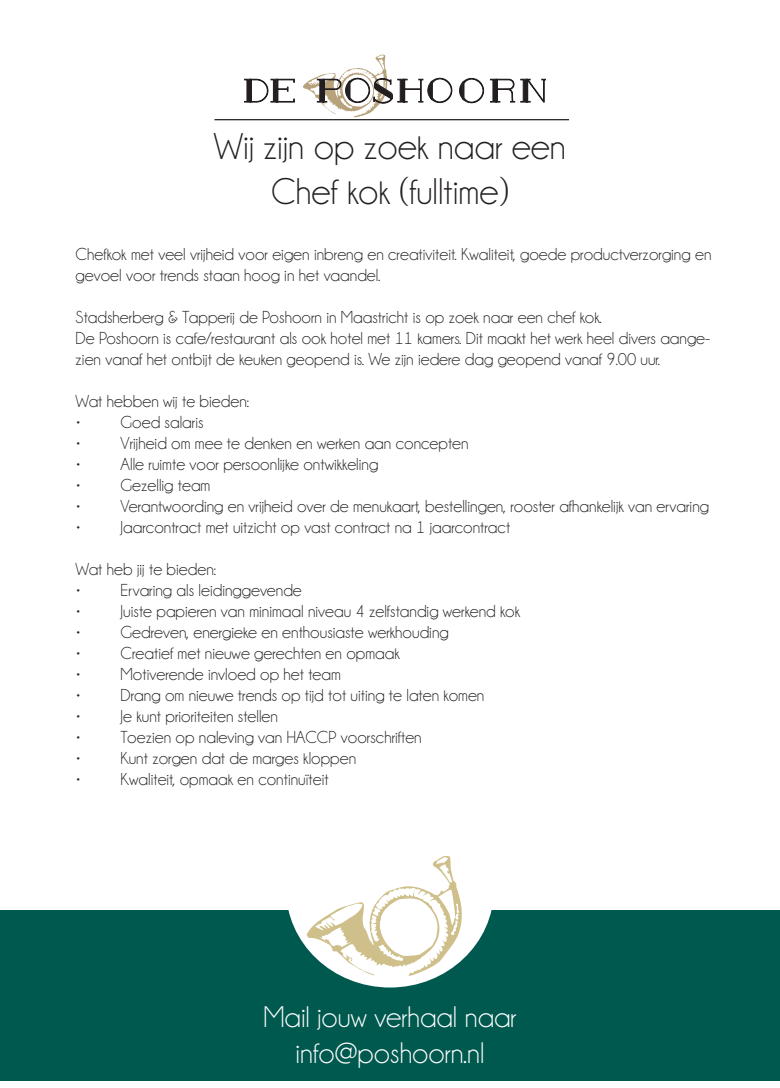
<style>
.page{position:relative;width:780px;height:1088px;background:#fff}
.page>*{position:absolute;margin:0;border:0;box-sizing:border-box;transform-origin:0 0}
.t1{font:37.5px "Champagne&Limousines";color:#231f20}
.t2{font:30px "Champagne&Limousines";color:#fff}
.t3{font:17.5px/21px "Champagne&Limousines";color:#231f20}
</style>
<div class="page">
<svg style="left:244px;top:79px;width:50px;height:23px"></svg>
<svg style="left:303px;top:55px;width:149px;height:62px"></svg>
<svg style="left:490px;top:79px;width:24px;height:23px"></svg>
<svg style="left:520px;top:79px;width:26px;height:23px"></svg>
<svg style="left:459px;top:78px;width:24px;height:25px"></svg>
<div style="left:0;top:911px;width:780px;height:170px;background:#00594f"></div>
<div style="left:286px;top:790px;width:208px;height:197px;background:#fff;border-radius:50%"></div>
<hr style="left:214px;top:119px;width:355px;height:1px;background:#231f20">
<svg style="left:306px;top:856px;width:156px;height:120px"></svg>
<p class="t1" style="left:214px;top:127px;width:353px">Wij zijn op zoek naar een</p>
<p class="t1" style="left:271px;top:172px;width:239px">Chef kok (fulltime)</p>
<p class="t3" style="left:76px;top:244px;width:637px">Chefkok met veel vrijheid voor eigen inbreng en creativiteit. Kwaliteit, goede productverzorging en gevoel voor trends staan hoog in het vaandel.</p>
<p class="t3" style="left:76px;top:307px;width:527px">Stadsherberg &amp; Tapperij de Poshoorn in Maastricht is op zoek naar een chef kok.</p>
<p class="t3" style="left:76px;top:328px;width:636px">De Poshoorn is cafe/restaurant als ook hotel met 11 kamers. Dit maakt het werk heel divers aange&shy;zien vanaf het ontbijt de keuken geopend is. We zijn iedere dag geopend vanaf 9.00 uur.</p>
<p class="t3" style="left:76px;top:391px;width:175px">Wat hebben wij te bieden:</p>
<p class="t3" style="left:76px;top:412px;width:129px">• Goed salaris</p>
<p class="t3" style="left:76px;top:433px;width:394px">• Vrijheid om mee te denken en werken aan concepten</p>
<p class="t3" style="left:76px;top:454px;width:304px">• Alle ruimte voor persoonlijke ontwikkeling</p>
<p class="t3" style="left:76px;top:475px;width:136px">• Gezellig team</p>
<p class="t3" style="left:76px;top:496px;width:635px">• Verantwoording en vrijheid over de menukaart, bestellingen, rooster afhankelijk van ervaring</p>
<p class="t3" style="left:76px;top:517px;width:436px">• Jaarcontract met uitzicht op vast contract na 1 jaarcontract</p>
<p class="t3" style="left:76px;top:559px;width:142px">Wat heb jij te bieden:</p>
<p class="t3" style="left:76px;top:580px;width:228px">• Ervaring als leidinggevende</p>
<p class="t3" style="left:76px;top:601px;width:446px">• Juiste papieren van minimaal niveau 4 zelfstandig werkend kok</p>
<p class="t3" style="left:76px;top:622px;width:374px">• Gedreven, energieke en enthousiaste werkhouding</p>
<p class="t3" style="left:76px;top:643px;width:325px">• Creatief met nieuwe gerechten en opmaak</p>
<p class="t3" style="left:76px;top:664px;width:267px">• Motiverende invloed op het team</p>
<p class="t3" style="left:76px;top:685px;width:410px">• Drang om nieuwe trends op tijd tot uiting te laten komen</p>
<p class="t3" style="left:76px;top:706px;width:204px">• Je kunt prioriteiten stellen</p>
<p class="t3" style="left:76px;top:727px;width:347px">• Toezien op naleving van HACCP voorschriften</p>
<p class="t3" style="left:76px;top:748px;width:282px">• Kunt zorgen dat de marges kloppen</p>
<p class="t3" style="left:76px;top:769px;width:254px">• Kwaliteit, opmaak en continuïteit</p>
<p class="t2" style="left:263px;top:1002px;width:254px">Mail jouw verhaal naar</p>
<p class="t2" style="left:295px;top:1038px;width:190px">info@poshoorn.nl</p>
</div>
